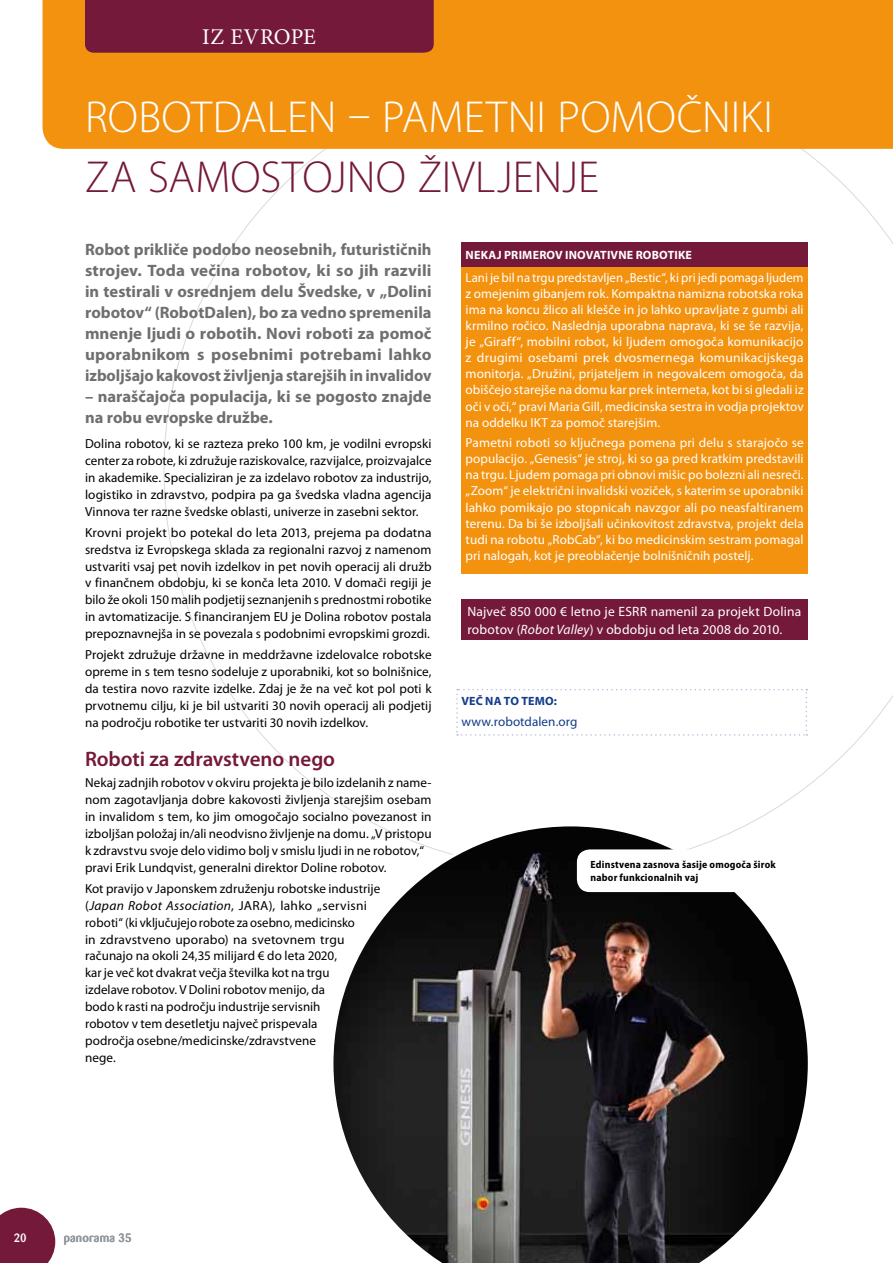
<style>
.page{position:relative;width:893px;height:1263px;background:#fff}
.page>*{position:absolute;margin:0;border:0;box-sizing:border-box;transform-origin:0 0}
.t1{font:300 45px "Myriad Pro";color:#fff}
.t2{font:300 45px "Myriad Pro";color:#75193a}
.t3{font:22.5px "Minion Pro";color:#fff}
.t4{font:600 21px "Myriad Pro";letter-spacing:-.005em;color:#75193a}
.t5{font:700 16.5px/21px "Myriad Pro";color:#6f6f6e;text-align:justify}
.t6{font:13.5px/18px "Myriad Pro";letter-spacing:.015em;color:#fff}
.t7{font:13.2px/17px "Myriad Pro";letter-spacing:.005em;color:#000;text-align:justify}
.t8{font:13.2px/16.2px "Myriad Pro";letter-spacing:.005em;color:#fff;text-align:justify}
.t9{font:13.2px "Myriad Pro";letter-spacing:.005em;color:#123c8a}
.t10{font:700 12px "Myriad Pro";letter-spacing:.015em;color:#fff}
.t11{font:700 12px "Myriad Pro";color:#123c8a}
.t12{font:500 12px "Barmeno";letter-spacing:.02em;color:#90989c}
.t13{font:500 12px "Barmeno";color:#fff}
.t14{font:700 semi-condensed 10.5px/13.5px "Myriad Pro";letter-spacing:.02em;color:#000}
.s1{font-style:italic}
</style>
<div class="page">
<div style="left:43px;top:0;width:850px;height:149px;background:#f3920f"></div>
<svg style="left:0;top:1208px;width:55px;height:55px;background:#83314f"></svg>
<svg style="left:333px;top:823px;width:475px;height:440px"></svg>
<svg style="left:456px;top:689px;width:351px;height:47px"></svg>
<div style="left:461px;top:600px;width:346px;height:40px;background:#75193a"></div>
<div style="left:461px;top:242px;width:347px;height:25px;background:#75193a"></div>
<div style="left:461px;top:267px;width:347px;height:307px;background:#f3920f"></div>
<div style="left:577px;top:849px;width:222px;height:43px;background:#fff;border-radius:13px"></div>
<div style="left:85px;top:0;width:349px;height:52px;background:#75193a"></div>
<h2 class="t3" style="left:202px;top:21px;width:115px">IZ EVROPE</h2>
<h1 class="t1" style="left:85px;top:92px;width:50px">ROBOT</h1>
<h1 class="t1" style="left:213px;top:92px;width:52px">DALEN</h1>
<h1 class="t1" style="left:348px;top:92px;width:58px">– PAMETNI</h1>
<h1 class="t1" style="left:558px;top:92px;width:25px">POMOČNIKI</h1>
<h1 class="t2" style="left:85px;top:152px;width:90px">ZA SAMOSTOJNO</h1>
<h1 class="t2" style="left:418px;top:152px;width:44px">ŽIVLJENJE</h1>
<p class="t5" style="left:85px;top:238px;width:348px">Robot prikliče podobo neosebnih, futurističnih strojev. Toda večina robotov, ki so jih razvili in testirali v osrednjem delu Švedske, v „Dolini robotov“ (RobotDalen), bo za vedno spremenila mnenje ljudi o robotih. Novi roboti za pomoč uporabnikom s posebnimi potrebami lahko izboljšajo kakovost življenja starejših in invalidov</p>
<p class="t5" style="left:85px;top:385px;width:348px">– naraščajoča populacija, ki se pogosto znajde na robu evropske družbe.</p>
<p class="t7" style="left:85px;top:435px;width:348px">Dolina robotov, ki se razteza preko 100 km, je vodilni evropski center za robote, ki združuje raziskovalce, razvijalce, proizvajalce in akademike. Specializiran je za izdelavo robotov za industrijo, logistiko in zdravstvo, podpira pa ga švedska vladna agencija Vinnova ter razne švedske oblasti, univerze in zasebni sektor.</p>
<p class="t7" style="left:85px;top:524px;width:348px">Krovni projekt bo potekal do leta 2013, prejema pa dodatna sredstva iz Evropskega sklada za regionalni razvoj z namenom ustvariti vsaj pet novih izdelkov in pet novih operacij ali družb v finančnem obdobju, ki se konča leta 2010. V domači regiji je bilo že okoli 150 malih podjetij seznanjenih s prednostmi robotike in avtomatizacije. S financiranjem EU je Dolina robotov postala prepoznavnejša in se povezala s podobnimi evropskimi grozdi.</p>
<p class="t7" style="left:85px;top:646px;width:348px">Projekt združuje državne in meddržavne izdelovalce robotske opreme in s tem tesno sodeluje z uporabniki, kot so bolnišnice, da testira novo razvite izdelke. Zdaj je že na več kot pol poti k prvotnemu cilju, ki je bil ustvariti 30 novih operacij ali podjetij na področju robotike ter ustvariti 30 novih izdelkov.</p>
<h3 class="t4" style="left:85px;top:746px;width:252px">Roboti za zdravstveno nego</h3>
<p class="t7" style="left:85px;top:774px;width:348px;text-align:left">Nekaj zadnjih robotov v okviru projekta je bilo izdelanih z name&shy;nom zagotavljanja dobre kakovosti življenja starejšim osebam in invalidom s tem, ko jim omogočajo socialno povezanost in izboljšan položaj in/ali neodvisno življenje na domu. „V pristopu k zdravstvu svoje delo vidimo bolj v smislu ljudi in ne robotov,“ pravi Erik Lundqvist, generalni direktor Doline robotov.</p>
<p class="t7" style="left:85px;top:880px;width:297px;text-align:left">Kot pravijo v Japonskem združenju robotske industrije (<span class="s1">Japan Robot Association</span>, JARA), lahko „servisni roboti“ (ki vključujejo robote za osebno, medicinsko<br>in zdravstveno uporabo) na svetovnem trgu računajo na okoli 24,35 milijard € do leta 2020,<br>kar je več kot dvakrat večja številka kot na trgu<br>izdelave robotov. V Dolini robotov menijo, da<br>bodo k rasti na področju industrije servisnih<br>robotov v tem desetletju največ prispevala<br>področja osebne/medicinske/zdravstvene<br>nege.</p>
<p class="t10" style="left:466px;top:248px;width:17px">Nekaj</p>
<p class="t10" style="left:504px;top:248px;width:37px">primerov</p>
<p class="t10" style="left:565px;top:248px;width:13px">inovat</p>
<p class="t10" style="left:607px;top:248px;width:12px">ivne</p>
<p class="t10" style="left:636px;top:248px;width:9px">robot</p>
<p class="t10" style="left:674px;top:248px;width:11px">ike</p>
<p class="t8" style="left:466px;top:269px;width:340px">Lani je bil na trgu predstavljen „Bestic“, ki pri jedi pomaga ljudem z omejenim gibanjem rok. Kompaktna namizna robotska roka ima na koncu žlico ali klešče in jo lahko upravljate z gumbi ali krmilno ročico. Naslednja uporabna naprava, ki se še razvija, je „Giraff“, mobilni robot, ki ljudem omogoča komunikacijo z drugimi osebami prek dvosmernega komunikacijskega monitorja. „Družini, prijateljem in negovalcem omogoča, da obiščejo starejše na domu kar prek interneta, kot bi si gledali iz oči v oči,“ pravi Maria Gill, medicinska sestra in vodja projektov na oddelku IKT za pomoč starejšim.</p>
<p class="t8" style="left:466px;top:434px;width:340px">Pametni roboti so ključnega pomena pri delu s starajočo se populacijo. „Genesis“ je stroj, ki so ga pred kratkim predstavili na trgu. Ljudem pomaga pri obnovi mišic po bolezni ali nesreči. „Zoom“ je električni invalidski voziček, s katerim se uporabniki lahko pomikajo po stopnicah navzgor ali po neasfaltiranem terenu. Da bi še izboljšali učinkovitost zdravstva, projekt dela tudi na robotu „RobCab“, ki bo medicinskim sestram pomagal pri nalogah, kot je preoblačenje bolnišničnih postelj.</p>
<p class="t6" style="left:467px;top:602px;width:335px">Največ 850 000 € letno je ESRR namenil za projekt Dolina robotov (<span class="s1">Robot Valley</span>) v obdobju od leta 2008 do 2010.</p>
<p class="t11" style="left:461px;top:693px;width:97px">Več na to temo:</p>
<p class="t9" style="left:461px;top:714px;width:117px">www.robotdalen.org</p>
<p class="t14" style="left:590px;top:858px;width:187px">Edinstvena zasnova šasije omogoča širok nabor funkcionalnih vaj</p>
<p class="t13" style="left:14px;top:1231px;width:14px">20</p>
<p class="t12" style="left:64px;top:1230px;width:69px">panorama 35</p>
</div>
